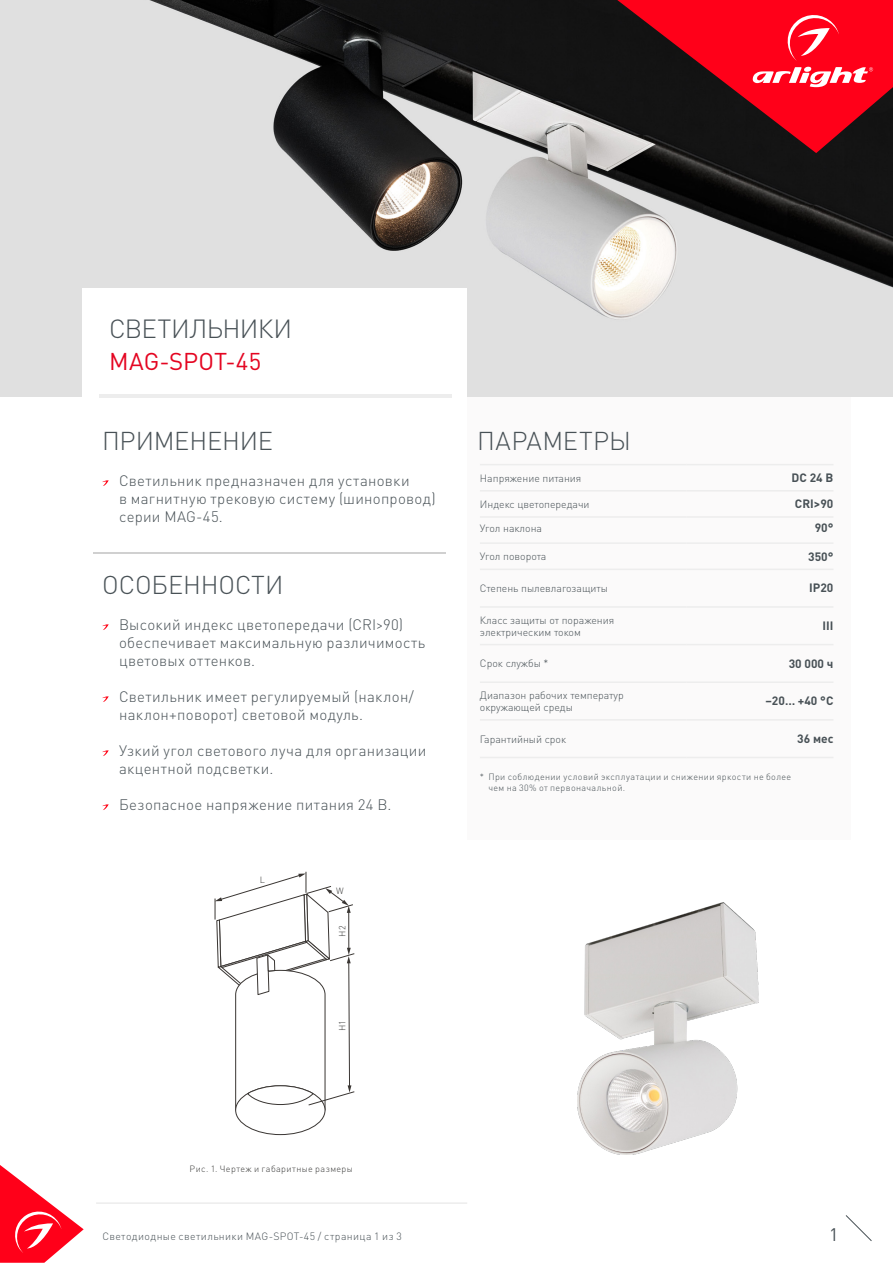
<style>
.page{position:relative;width:893px;height:1263px;background:#fff}
.page>*{position:absolute;margin:0;border:0;box-sizing:border-box;transform-origin:0 0}
.t1{font:300 25.95px "DIN Pro";letter-spacing:-.025em;color:#485156}
.t2{font:300 25.5px "DIN Pro";letter-spacing:-.005em;color:#485156}
.t3{font:300 25.5px "DIN Pro";letter-spacing:.015em;color:#485156}
.t4{font:24px "DIN Pro";letter-spacing:.005em;color:#e40521}
.t5{font:18px "DIN Pro";color:#485156}
.t6{font:300 15px/18px "DIN Pro";letter-spacing:.02em;color:#485156}
.t7{font:700 12px "DIN Pro";color:#485156}
.t8{font:300 10.5px/12px "DIN Pro";color:#485156}
.t9{font:300 10.5px "DIN Pro";letter-spacing:.04em;color:#485156}
.t10{font:300 9px/10.5px "DIN Pro";letter-spacing:.04em;color:#485156}
.t11{font:300 9px "DIN Pro";letter-spacing:.04em;color:#3c3c3b}
</style>
<div class="page">
<svg style="left:845px;top:1215px;width:27px;height:26px"></svg>
<hr style="left:96px;top:1203px;width:371px;height:1px;background:#e3e3e3">
<img style="left:0;top:0;width:893px;height:396px">
<div style="left:467px;top:397px;width:383px;height:443px;background:#fbfafa"></div>
<hr style="left:480px;top:464px;width:206px;height:1px;background:#ededed">
<hr style="left:686px;top:464px;width:147px;height:1px;background:#ededed">
<hr style="left:480px;top:490px;width:206px;height:1px;background:#ededed">
<hr style="left:686px;top:490px;width:147px;height:1px;background:#ededed">
<hr style="left:480px;top:516px;width:206px;height:2px;background:#ededed">
<hr style="left:686px;top:516px;width:147px;height:2px;background:#ededed">
<hr style="left:480px;top:644px;width:206px;height:1px;background:#ededed">
<hr style="left:686px;top:644px;width:147px;height:1px;background:#ededed">
<hr style="left:480px;top:681px;width:206px;height:2px;background:#ededed">
<hr style="left:686px;top:681px;width:147px;height:2px;background:#ededed">
<hr style="left:480px;top:757px;width:206px;height:1px;background:#ededed">
<hr style="left:686px;top:757px;width:147px;height:1px;background:#ededed">
<hr style="left:480px;top:542px;width:206px;height:2px;background:#ededed">
<hr style="left:686px;top:542px;width:147px;height:2px;background:#ededed">
<hr style="left:480px;top:569px;width:206px;height:1px;background:#ededed">
<hr style="left:686px;top:569px;width:147px;height:1px;background:#ededed">
<hr style="left:480px;top:606px;width:206px;height:2px;background:#ededed">
<hr style="left:686px;top:606px;width:147px;height:2px;background:#ededed">
<hr style="left:480px;top:719px;width:206px;height:2px;background:#ededed">
<hr style="left:686px;top:719px;width:147px;height:2px;background:#ededed">
<div style="left:82px;top:288px;width:384px;height:117px;background:#fff"></div>
<hr style="left:99px;top:394px;width:352px;height:3px;background:#ededed">
<svg style="left:102px;top:480px;width:7px;height:6px"></svg>
<svg style="left:102px;top:624px;width:7px;height:6px"></svg>
<svg style="left:102px;top:696px;width:7px;height:6px"></svg>
<svg style="left:102px;top:750px;width:7px;height:6px"></svg>
<svg style="left:102px;top:804px;width:7px;height:6px"></svg>
<hr style="left:94px;top:552px;width:352px;height:1px;background:#d0d0d0">
<img style="left:578px;top:902px;width:181px;height:252px">
<svg style="left:215px;top:871px;width:140px;height:240px"></svg>
<svg style="left:617px;top:0;width:276px;height:153px;background:#9e1421"></svg>
<svg style="left:0;top:1165px;width:84px;height:98px"></svg>
<h1 class="t1" style="left:109px;top:311px;width:185px">СВЕТИЛЬНИКИ</h1>
<h3 class="t4" style="left:109px;top:345px;width:154px">MAG-SPOT-45</h3>
<h2 class="t2" style="left:102px;top:423px;width:172px">ПРИМЕНЕНИЕ</h2>
<p class="t6" style="left:119px;top:471px;width:318px">Светильник предназначен для установки<br>в магнитную трековую систему (шинопровод) серии MAG-45.</p>
<h2 class="t2" style="left:102px;top:567px;width:183px">ОСОБЕННОСТИ</h2>
<p class="t6" style="left:119px;top:615px;width:308px">Высокий индекс цветопередачи (CRI&gt;90) обеспечивает максимальную различимость цветовых оттенков.</p>
<p class="t6" style="left:119px;top:687px;width:296px">Светильник имеет регулируемый (наклон/ наклон+поворот) световой модуль.</p>
<p class="t6" style="left:119px;top:741px;width:309px">Узкий угол светового луча для организации акцентной подсветки.</p>
<p class="t6" style="left:119px;top:795px;width:274px">Безопасное напряжение питания 24 В.</p>
<p class="t11" style="left:260px;top:873px;width:7px">L</p>
<p class="t11" style="left:336px;top:885px;width:9px">W</p>
<p class="t11" style="left:336px;top:937px;width:13px;rotate:-90deg">H2</p>
<p class="t11" style="left:336px;top:1031px;width:12px;rotate:-90deg">H1</p>
<h2 class="t3" style="left:477px;top:423px;width:155px">ПАРАМЕТРЫ</h2>
<p class="t8" style="left:480px;top:471px;width:103px">Напряжение питания</p>
<p class="t7" style="left:792px;top:468px;width:43px">DC 24 В</p>
<p class="t8" style="left:480px;top:498px;width:111px">Индекс цветопередачи</p>
<p class="t7" style="left:795px;top:494px;width:40px">CRI&gt;90</p>
<p class="t8" style="left:480px;top:522px;width:64px">Угол наклона</p>
<p class="t7" style="left:815px;top:518px;width:20px">90°</p>
<p class="t8" style="left:480px;top:550px;width:68px">Угол поворота</p>
<p class="t7" style="left:808px;top:546px;width:27px">350°</p>
<p class="t8" style="left:480px;top:582px;width:130px">Степень пылевлагозащиты</p>
<p class="t7" style="left:809px;top:578px;width:26px">IP20</p>
<p class="t8" style="left:480px;top:613px;width:136px">Класс защиты от поражения электрическим током</p>
<p class="t7" style="left:822px;top:616px;width:12px">III</p>
<p class="t8" style="left:480px;top:657px;width:70px">Срок службы *</p>
<p class="t7" style="left:789px;top:653px;width:46px">30 000 ч</p>
<p class="t8" style="left:480px;top:689px;width:145px">Диапазон рабочих температур окружающей среды</p>
<p class="t7" style="left:765px;top:691px;width:69px">–20… +40 °С</p>
<p class="t8" style="left:480px;top:732px;width:88px">Гарантийный срок</p>
<p class="t7" style="left:797px;top:729px;width:38px">36 мес</p>
<p class="t10" style="left:488px;top:771px;width:304px;text-indent:-9px">* При соблюдении условий эксплуатации и снижении яркости не более чем на 30% от первоначальной.</p>
<p class="t11" style="left:190px;top:1163px;width:165px">Рис. 1. Чертеж и габаритные размеры</p>
<p class="t9" style="left:102px;top:1229px;width:301px">Светодиодные светильники MAG-SPOT-45 / страница 1 из 3</p>
<p class="t5" style="left:829px;top:1222px;width:11px">1</p>
</div>
